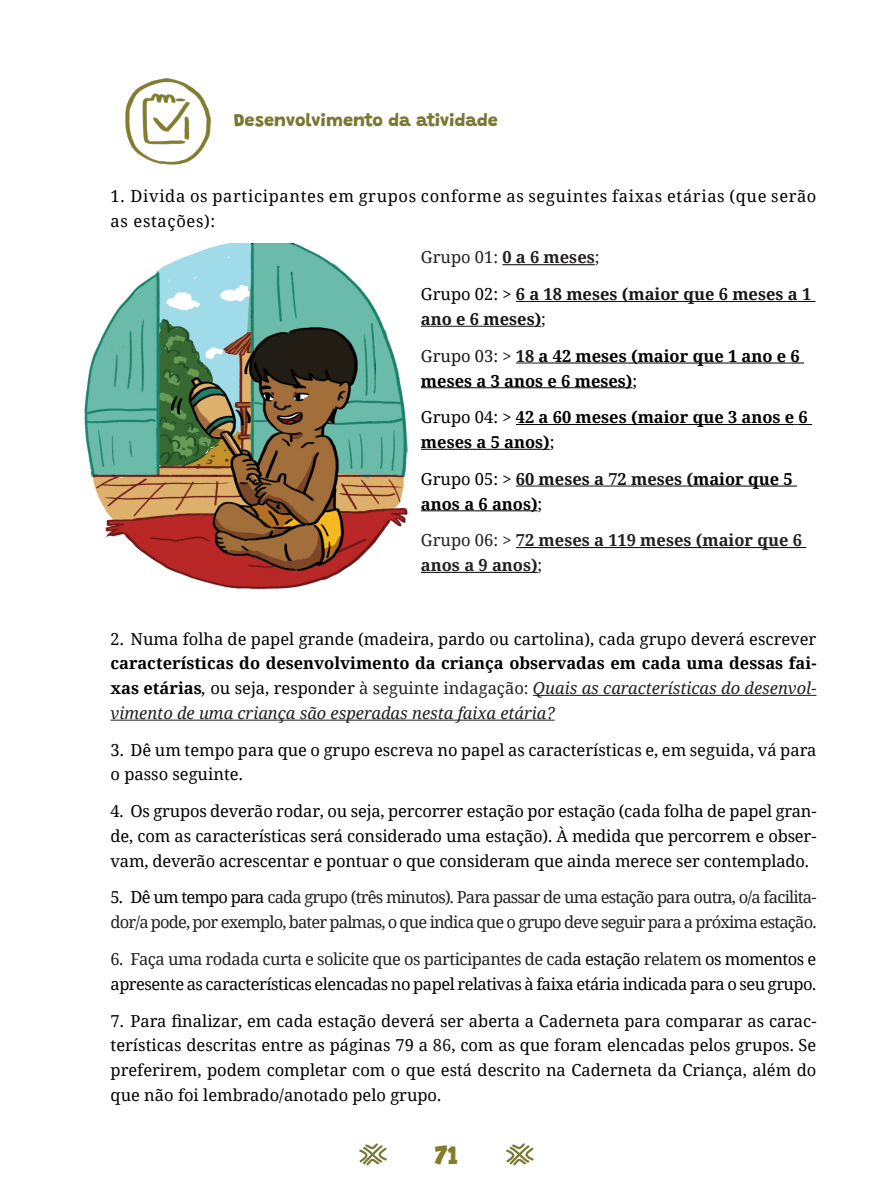
<style>
.page{position:relative;width:893px;height:1191px;background:#fff}
.page>*{position:absolute;margin:0;border:0;box-sizing:border-box;transform-origin:0 0}
.t1{font:900 27px "Grandstander";color:#817d2b}
.Cabeça{font:800 18px "Grandstander";color:#777933}
.t2{font:16.5px/24.8px "Noto Serif";color:#000;text-align:justify}
.Texto{font:16.5px/24.8px "Noto Serif";letter-spacing:-.05em;color:#231f20}
.t3{font:16.5px/24.8px "Noto Serif";letter-spacing:-.03em;color:#000}
.Texto-2{font:700 16.5px/24.8px "Noto Serif";color:#000}
.t4{font:16.5px/24.8px "Noto Serif";letter-spacing:.04em;color:#000}
.Texto-3{font:700 16.5px/24.8px "Noto Serif";color:#181717}
.Texto-4{font:700 16.5px/24.8px "Noto Serif";color:#231f20}
.s1{font-weight:700}
.s2{font-weight:400;color:#000}
.s3{font-weight:400}
.s4{font-weight:400;color:#181717}
.s5{color:#181717}
.s6{font-style:italic}
.s7{color:#231f20}
.s8{font-style:italic;color:#231f20}
.s9{color:#000}
</style>
<div class="page">
<svg style="left:359px;top:1143px;width:28px;height:23px"></svg>
<svg style="left:506px;top:1143px;width:28px;height:23px"></svg>
<hr style="left:502px;top:264px;width:93px;height:1px;background:#000">
<hr style="left:516px;top:301px;width:299px;height:1px;background:#181717">
<hr style="left:421px;top:326px;width:120px;height:1px;background:#181717">
<svg style="left:516px;top:362px;width:23px;height:1px"></svg>
<hr style="left:539px;top:362px;width:247px;height:1px;background:#000">
<svg style="left:786px;top:362px;width:18px;height:1px"></svg>
<hr style="left:421px;top:387px;width:211px;height:1px;background:#000">
<hr style="left:516px;top:424px;width:278px;height:1px;background:#000">
<svg style="left:794px;top:424px;width:18px;height:1px"></svg>
<hr style="left:421px;top:449px;width:129px;height:1px;background:#000">
<hr style="left:516px;top:485px;width:177px;height:1px;background:#181717">
<hr style="left:693px;top:485px;width:104px;height:1px;background:#000">
<hr style="left:421px;top:510px;width:117px;height:1px;background:#000">
<hr style="left:516px;top:547px;width:290px;height:1px;background:#000">
<hr style="left:421px;top:572px;width:117px;height:1px;background:#000">
<hr style="left:533px;top:695px;width:283px;height:1px;background:#231f20">
<hr style="left:111px;top:719px;width:444px;height:1px;background:#231f20">
<img style="left:125px;top:78px;width:86px;height:87px">
<img style="left:84px;top:244px;width:324px;height:345px">
<p class="Cabeça" style="left:234px;top:106px;width:266px">Desenvolvimento da atividade</p>
<p class="t4" style="left:111px;top:183px;width:707px">1. Divida os participantes em grupos conforme as seguintes faixas etárias (que serão as estações):</p>
<p class="Texto" style="left:421px;top:244px;width:180px">Grupo 01: <span class="s1">0 a 6 meses</span>;</p>
<p class="Texto-3" style="left:421px;top:281px;width:392px"><span class="s2">Grupo 02: &gt;</span> 6 a 18 meses (maior que 6 meses a 1 ano e 6 meses)<span class="s3">;</span></p>
<p class="Texto-2" style="left:421px;top:343px;width:380px"><span class="s4">Grupo 03: &gt;</span> <span class="s5">18</span> a 42 meses (maior que 1 ano e 6 meses a 3 anos e 6 meses)<span class="s3">;</span></p>
<p class="Texto-2" style="left:421px;top:404px;width:388px"><span class="s3">Grupo 04: &gt;</span> 42 a 60 meses (maior que 3 anos e 6 meses a 5 anos)<span class="s3">;</span></p>
<p class="Texto-2" style="left:421px;top:466px;width:373px"><span class="s3">Grupo 05: &gt;</span> <span class="s5">60 meses a 72 meses (</span>maior que 5 anos a 6 anos)<span class="s3">;</span></p>
<p class="Texto-4" style="left:421px;top:527px;width:383px"><span class="s3">Grupo 06: &gt;</span> 72 meses a 119 meses (maior que 6 anos a 9 anos)<span class="s3">;</span></p>
<p class="t2" style="left:111px;top:625px;width:707px">2. Numa folha de papel grande (madeira, pardo ou cartolina), cada grupo deverá escrever <span class="s1">características do desenvolvimento da criança observadas em cada uma dessas fai&shy;xas etárias</span><span class="s6">,</span> ou seja, responder <span class="s7">à seguinte indagação:</span> <span class="s8">Quais as características do desenvol&shy;vimento de uma criança são esperadas nesta faixa etária?</span></p>
<p class="t2" style="left:111px;top:736px;width:707px">3. Dê um tempo para que o grupo escreva no papel as características e, em seguida, vá para o passo seguinte.</p>
<p class="t2" style="left:111px;top:798px;width:707px">4. Os grupos deverão rodar, ou seja, percorrer estação por estação (cada folha de papel gran&shy;de, com as características será considerado uma estação). À medida que percorrem e obser&shy;vam, deverão acrescentar e pontuar o que consideram que ainda merece ser contemplado.</p>
<p class="Texto" style="left:111px;top:884px;width:707px"><span class="s9">5. Dê um tempo para</span> cada grupo (três minutos). Para passar de uma estação para outra, o/a facilita&shy;dor/a pode, por exemplo, bater palmas, o que indica que o grupo deve seguir para a próxima estação.</p>
<p class="t3" style="left:111px;top:946px;width:707px"><span class="s7">6. Faça uma rodada curta e solicite que os participantes de cad</span>a estação <span class="s7">relatem</span> os momentos e apresente as características elencadas no papel relativas à faixa etária indicada para o seu grupo.</p>
<p class="t2" style="left:111px;top:1007px;width:707px">7. Para finalizar, em cada estação deverá ser aberta a Caderneta para comparar as carac&shy;terísticas descritas entre as páginas 79 a <span class="s5">86</span>, com as que foram elencadas pelos grupos. Se preferirem, podem completar com o que está descrito na Caderneta da Criança, além do que não foi lembrado/anotado pelo grupo.</p>
<h1 class="t1" style="left:434px;top:1134px;width:26px">71</h1>
</div>
